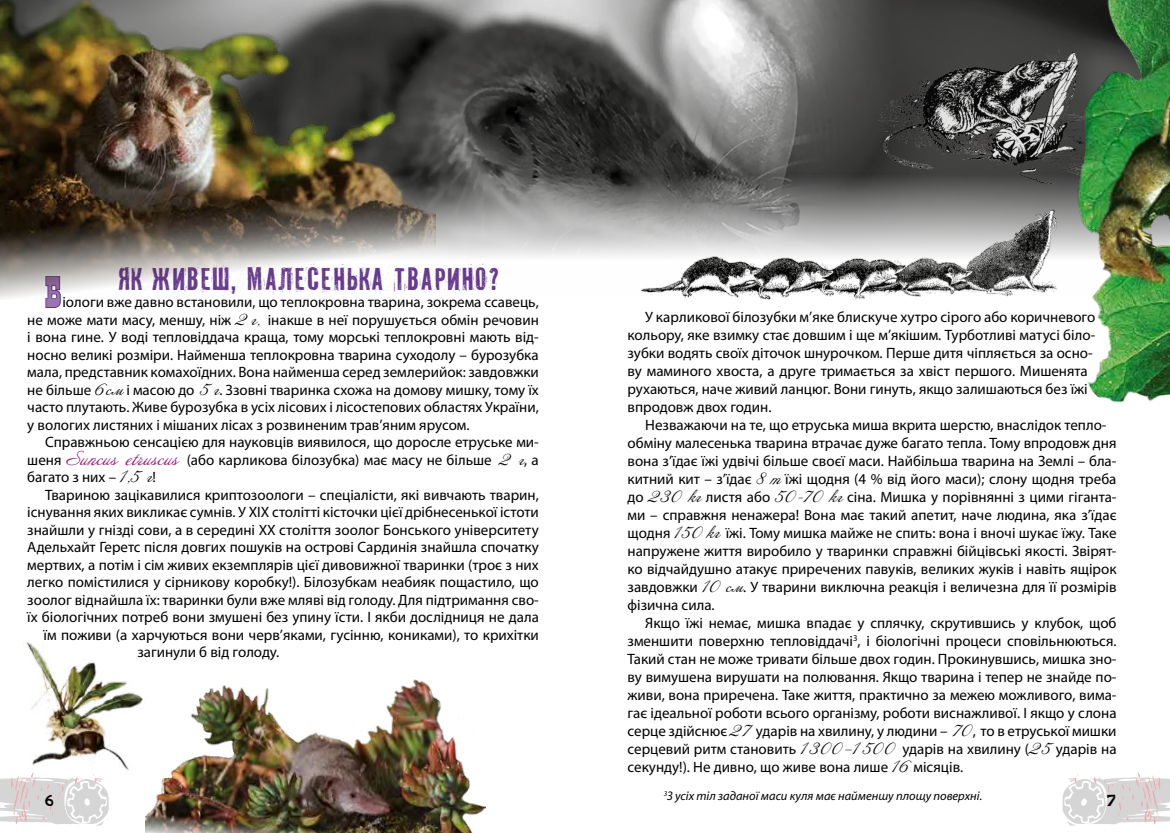
<style>
.page{position:relative;width:1170px;height:833px;background:#fff}
.page>*{position:absolute;margin:0;border:0;box-sizing:border-box;transform-origin:0 0}
.t1{font:45px "Old Town Normal";color:#9a76ae}
.t2{font:30px "PF Fuel Pro";color:#683b8f}
.t3{font:17.5px "DS Goose";color:#000}
.t4{font:15px/18px "Myriad Pro";color:#000;text-align:justify}
.t5{font:italic 12.5px "Myriad Pro";color:#000}
.s1{font-family:"Annabelle"}
.s2{font-family:"Annabelle";font-size:17.5px;color:#961d71}
</style>
<div class="page">
<svg style="left:45px;top:299px;width:16px;height:9px"></svg>
<img style="left:436px;top:0;width:545px;height:257px">
<img style="left:145px;top:679px;width:341px;height:154px">
<img style="left:0;top:0;width:436px;height:299px">
<img style="left:878px;top:50px;width:103px;height:133px">
<img style="left:638px;top:185px;width:343px;height:115px">
<img style="left:981px;top:0;width:188px;height:403px">
<img style="left:26px;top:642px;width:126px;height:136px">
<svg style="left:1062px;top:772px;width:107px;height:53px"></svg>
<svg style="left:0;top:772px;width:111px;height:53px"></svg>
<h2 class="t2" style="left:118px;top:257px;width:384px">Як живеш, малесенька тварино?</h2>
<h1 class="t1" style="left:45px;top:273px;width:18px">Б</h1>
<p class="t4" style="left:27px;top:293px;width:513px;line-height:17.5px;text-indent:35px">іологи вже давно встановили, що теплокровна тварина, зокрема ссавець, не може мати масу, меншу, ніж <span class="s1">2 г,</span> інакше в неї порушується обмін речовин і вона гине. У воді тепловіддача краща, тому морські теплокровні мають від&shy;носно великі розміри. Найменша теплокровна тварина суходолу – бурозубка мала, представник комахоїдних. Вона найменша серед землерийок: завдовжки не більше <span class="s1">6 см</span> і масою до <span class="s1">5 г</span>. Ззовні тваринка схожа на домову мишку, тому їх часто плутають. Живе бурозубка в усіх лісових і лісостепових областях України, у вологих листяних і мішаних лісах з розвиненим трав’яним ярусом.</p>
<p class="t4" style="left:27px;top:433px;width:513px;line-height:17.5px;text-indent:18px">Справжньою сенсацією для науковців виявилося, що доросле етруське ми&shy;шеня <span class="s2">Suncus etruscus</span> (або карликова білозубка) має масу не більше <span class="s1">2 г</span>, а багато з них – <span class="s1">1,5 г</span>!</p>
<p class="t4" style="left:45px;top:485px;width:495px">Твариною зацікавилися криптозоологи – спеціалісти, які вивчають тварин,</p>
<p class="t4" style="left:27px;top:503px;width:513px">існування яких викликає сумнів. У XIX столітті кісточки цієї дрібнесенької істоти</p>
<p class="t4" style="left:27px;top:520px;width:513px">знайшли у гнізді сови, а в середині XX століття зоолог Бонського університету</p>
<p class="t4" style="left:27px;top:538px;width:513px">Адельхайт Геретс після довгих пошуків на острові Сардинія знайшла спочатку</p>
<p class="t4" style="left:27px;top:555px;width:513px">мертвих, а потім і сім живих екземплярів цієї дивовижної тваринки (троє з них</p>
<p class="t4" style="left:27px;top:573px;width:513px">легко помістилися у сірникову коробку!). Білозубкам неабияк пощастило, що</p>
<p class="t4" style="left:27px;top:590px;width:513px">зоолог віднайшла їх: тваринки були вже мляві від голоду. Для підтримання сво-</p>
<p class="t4" style="left:27px;top:608px;width:513px">їх біологічних потреб вони змушені без упину їсти. І якби дослідниця не дала</p>
<p class="t4" style="left:44px;top:625px;width:497px">їм поживи (а харчуються вони черв’яками, гусінню, кониками), то крихітки</p>
<p class="t4" style="left:137px;top:643px;width:143px">загинули б від голоду.</p>
<p class="t4" style="left:627px;top:308px;width:469px;text-align:left;text-indent:18px">У карликової білозубки м’яке блискуче хутро сірого або коричневого кольору, яке взимку стає довшим і ще м’якішим. Турботливі матусі біло&shy;зубки водять своїх діточок шнурочком. Перше дитя чіпляється за осно&shy;ву маминого хвоста, а друге тримається за хвіст першого. Мишенята рухаються, наче живий ланцюг. Вони гинуть, якщо залишаються без їжі впродовж двох годин.</p>
<p class="t4" style="left:627px;top:416px;width:490px;text-align:left;text-indent:18px">Незважаючи на те, що етруська миша вкрита шерстю, внаслідок тепло&shy;обміну малесенька тварина втрачає дуже багато тепла. Тому впродовж дня вона з’їдає їжі удвічі більше своєї маси. Найбільша тварина на Землі – бла&shy;китний кит – з’їдає <span class="s1">8 т</span> їжі щодня (4 % від його маси); слону щодня треба до <span class="s1">230 кг</span> листя або <span class="s1">50-70 кг</span> сіна. Мишка у порівнянні з цими гіганта&shy;ми – справжня ненажера! Вона має такий апетит, наче людина, яка з’їдає щодня <span class="s1">150 кг</span> їжі. Тому мишка майже не спить: вона і вночі шукає їжу. Таке напружене життя виробило у тваринки справжні бійцівські якості. Звірят&shy;ко відчайдушно атакує приречених павуків, великих жуків і навіть ящірок завдовжки <span class="s1">10 см</span>. У тварини виключна реакція і величезна для її розмірів фізична сила.</p>
<p class="t4" style="left:627px;top:614px;width:490px;text-indent:18px">Якщо їжі немає, мишка впадає у сплячку, скрутившись у клубок, щоб зменшити поверхню тепловіддачі<sup>3</sup>, і біологічні процеси сповільнюються.<br>Такий стан не може тривати більше двох годин. Прокинувшись, мишка зно&shy;ву вимушена вирушати на полювання. Якщо тварина і тепер не знайде по&shy;живи, вона приречена. Таке життя, практично за межею можливого, вима&shy;гає ідеальної роботи всього організму, роботи виснажливої. І якщо у слона серце здійснює <span class="s1">27</span> ударів на хвилину, у людини – <span class="s1">70</span>, то в етруської мишки серцевий ритм становить <span class="s1">1 300–1 500</span> ударів на хвилину (<span class="s1">25</span> ударів на секунду!). Не дивно, що живе вона лише <span class="s1">16</span> місяців.</p>
<p class="t5" style="left:663px;top:788px;width:320px"><sup>3</sup>З усіх тіл заданої маси куля має найменшу площу поверхні.</p>
<p class="t3" style="left:45px;top:789px;width:10px">6</p>
<p class="t3" style="left:1107px;top:789px;width:10px">7</p>
</div>
